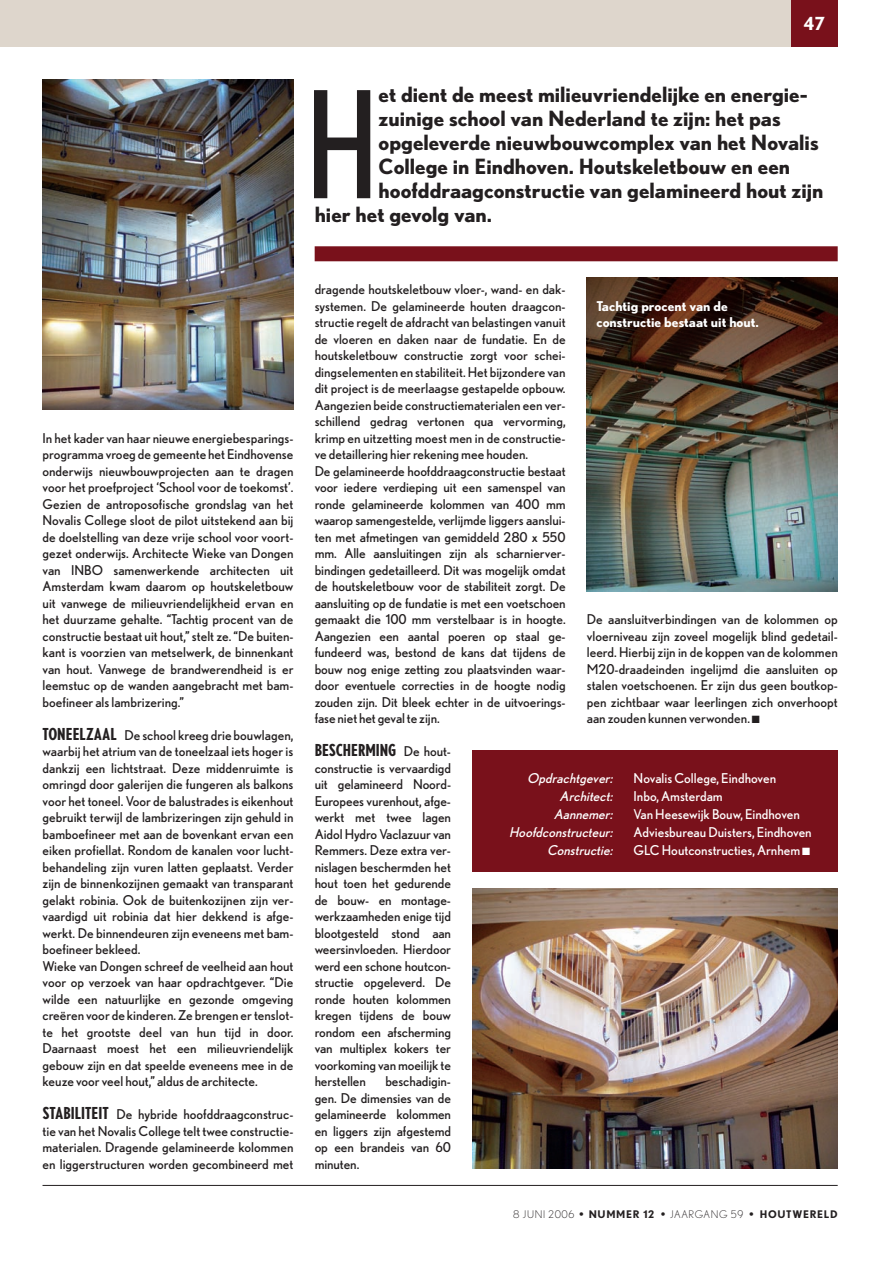
<style>
.page{position:relative;width:893px;height:1263px;background:#fff}
.page>*{position:absolute;margin:0;border:0;box-sizing:border-box;transform-origin:0 0}
.t1{font:condensed 148.05px "Nobel";color:#231f20}
.t2{font:700 21px "Nobel";color:#231f20}
.t3{font:700 18px "Nobel";color:#fff}
.t4{font:700 condensed 16.5px "Nobel";letter-spacing:-.005em;color:#231f20}
.t5{font:13.5px/16.5px "Nobel";color:#231f20;text-align:justify}
.t6{font:13.5px "Nobel";color:#fff}
.t7{font:italic 13.5px "Nobel";color:#fff}
.t8{font:700 13.5px/16.5px "Nobel";color:#fff}
.t9{font:700 10.5px "Nobel";letter-spacing:.065em;color:#231f20}
.s1{font-weight:700;font-stretch:condensed;font-size:16.5px}
.s2{font-weight:400;font-stretch:normal;font-size:13.5px}
.s3{font-weight:300}
</style>
<div class="page">
<div style="left:315px;top:246px;width:523px;height:15px;background:#79111b"></div>
<img style="left:587px;top:278px;width:251px;height:313px">
<img style="left:472px;top:888px;width:366px;height:281px">
<div style="left:791px;top:0;width:47px;height:47px;background:#79111b"></div>
<hr style="left:43px;top:1185px;width:795px;height:1px;background:#231f20">
<img style="left:43px;top:80px;width:250px;height:330px">
<div style="left:0;top:0;width:791px;height:47px;background:#ded6cc"></div>
<div style="left:472px;top:750px;width:366px;height:122px;background:#79111b"></div>
<h3 class="t3" style="left:804px;top:13px;width:23px">47</h3>
<h1 class="t1" style="left:306px;top:61px;width:75px">H</h1>
<h2 class="t2" style="left:379px;top:83px;width:431px">et dient de meest milieuvriendelijke en energie-</h2>
<h2 class="t2" style="left:379px;top:107px;width:404px">zuinige school van Nederland te zijn: het pas</h2>
<h2 class="t2" style="left:379px;top:131px;width:442px">opgeleverde nieuwbouwcomplex van het Novalis</h2>
<h2 class="t2" style="left:379px;top:155px;width:413px">College in Eindhoven. Houtskeletbouw en een</h2>
<h2 class="t2" style="left:379px;top:179px;width:446px">hoofddraagconstructie van gelamineerd hout zijn</h2>
<h2 class="t2" style="left:315px;top:203px;width:179px">hier het gevolg van.</h2>
<p class="t5" style="left:43px;top:430px;width:252px">In het kader van haar nieuwe energiebesparings&shy;programma vroeg de gemeente het Eindhovense onderwijs nieuwbouwprojecten aan te dragen voor het proefproject ‘School voor de toekomst’.<br>Gezien de antroposofische grondslag van het Novalis College sloot de pilot uitstekend aan bij de doelstelling van deze vrije school voor voort&shy;gezet onderwijs. Architecte Wieke van Dongen van INBO samenwerkende architecten uit Amsterdam kwam daarom op houtskeletbouw uit vanwege de milieuvriendelijkheid ervan en het duurzame gehalte. “Tachtig procent van de constructie bestaat uit hout,” stelt ze. “De buiten&shy;kant is voorzien van metselwerk, de binnenkant van hout. Vanwege de brandwerendheid is er leemstuc op de wanden aangebracht met bam&shy;boefineer als lambrizering.”</p>
<p class="t5" style="left:43px;top:727px;width:252px;text-align:left"><span class="s1">TONEELZAAL</span> De school kreeg drie bouwlagen, waarbij het atrium van de toneelzaal iets hoger is dankzij een lichtstraat. Deze middenruimte is omringd door galerijen die fungeren als balkons voor het toneel. Voor de balustrades is eikenhout gebruikt terwijl de lambrizeringen zijn gehuld in bamboefineer met aan de bovenkant ervan een eiken profiellat. Rondom de kanalen voor lucht&shy;behandeling zijn vuren latten geplaatst. Verder zijn de binnenkozijnen gemaakt van transparant gelakt robinia. Ook de buitenkozijnen zijn ver&shy;vaardigd uit robinia dat hier dekkend is afge&shy;werkt. De binnendeuren zijn eveneens met bam&shy;boefineer bekleed.<br>Wieke van Dongen schreef de veelheid aan hout voor op verzoek van haar opdrachtgever. “Die wilde een natuurlijke en gezonde omgeving creëren voor de kinderen. Ze brengen er tenslot&shy;te het grootste deel van hun tijd in door.<br>Daarnaast moest het een milieuvriendelijk gebouw zijn en dat speelde eveneens mee in de keuze voor veel hout,” aldus de architecte.</p>
<p class="t5" style="left:43px;top:1106px;width:252px"><span class="s1">STABILITEIT</span> De hybride hoofddraagconstruc&shy;tie van het Novalis College telt twee constructie&shy;materialen. Dragende gelamineerde kolommen en liggerstructuren worden gecombineerd met</p>
<p class="t5" style="left:315px;top:281px;width:253px;text-align:left">dragende houtskeletbouw vloer-, wand- en dak&shy;systemen. De gelamineerde houten draagcon&shy;structie regelt de afdracht van belastingen vanuit de vloeren en daken naar de fundatie. En de houtskeletbouw constructie zorgt voor schei&shy;dingselementen en stabiliteit. Het bijzondere van dit project is de meerlaagse gestapelde opbouw.<br>Aangezien beide constructiematerialen een ver&shy;schillend gedrag vertonen qua vervorming, krimp en uitzetting moest men in de constructie&shy;ve detaillering hier rekening mee houden.<br>De gelamineerde hoofddraagconstructie bestaat voor iedere verdieping uit een samenspel van ronde gelamineerde kolommen van 400 mm waarop samengestelde, verlijmde liggers aanslui&shy;ten met afmetingen van gemiddeld 280 x 550 mm. Alle aansluitingen zijn als scharnierver&shy;bindingen gedetailleerd. Dit was mogelijk omdat de houtskeletbouw voor de stabiliteit zorgt. De aansluiting op de fundatie is met een voetschoen gemaakt die 100 mm verstelbaar is in hoogte.<br>Aangezien een aantal poeren op staal ge&shy;fundeerd was, bestond de kans dat tijdens de bouw nog enige zetting zou plaatsvinden waar&shy;door eventuele correcties in de hoogte nodig zouden zijn. Dit bleek echter in de uitvoerings&shy;fase niet het geval te zijn.</p>
<p class="t4" style="left:315px;top:741px;width:138px">BESCHERMING <span class="s2">De hout-</span></p>
<p class="t5" style="left:315px;top:760px;width:138px">constructie is vervaardigd uit gelamineerd Noord-Europees vurenhout, afge&shy;werkt met twee lagen Aidol Hydro Vaclazuur van Remmers. Deze extra ver&shy;nislagen beschermden het hout toen het gedurende de bouw- en montage&shy;werkzaamheden enige tijd blootgesteld stond aan weersinvloeden. Hierdoor werd een schone houtcon&shy;structie opgeleverd. De ronde houten kolommen kregen tijdens de bouw rondom een afscherming van multiplex kokers ter voorkoming van moeilijk te herstellen</p>
<p class="t8" style="left:596px;top:298px;width:164px">Tachtig procent van de constructie bestaat uit hout.</p>
<p class="t5" style="left:587px;top:611px;width:252px">De aansluitverbindingen van de kolommen op vloerniveau zijn zoveel mogelijk blind gedetail&shy;leerd. Hierbij zijn in de koppen van de kolommen M20-draadeinden ingelijmd die aansluiten op stalen voetschoenen. Er zijn dus geen boutkop&shy;pen zichtbaar waar leerlingen zich onverhoopt aan zouden kunnen verwonden. ■</p>
<p class="t7" style="left:527px;top:770px;width:89px">Opdrachtg ever:</p>
<p class="t6" style="left:634px;top:770px;width:144px">Novalis College, Eindhoven</p>
<p class="t7" style="left:560px;top:788px;width:56px">Architect:</p>
<p class="t6" style="left:634px;top:788px;width:91px">Inbo, Amsterdam</p>
<p class="t7" style="left:554px;top:806px;width:62px">Aannemer:</p>
<p class="t6" style="left:634px;top:806px;width:168px">Van Heesewijk Bouw, Eindhoven</p>
<p class="t7" style="left:509px;top:824px;width:107px">Hoofdconstructeur:</p>
<p class="t6" style="left:634px;top:824px;width:180px">Adviesbureau Duisters, Eindhoven</p>
<p class="t7" style="left:547px;top:842px;width:69px">Constructie:</p>
<p class="t6" style="left:634px;top:842px;width:178px">GLC Houtconstructies, Arnhem ■</p>
<p class="t5" style="left:315px;top:1073px;width:138px;text-indent:71px">beschadigin&shy;gen. De dimensies van de gelamineerde kolommen en liggers zijn afgestemd op een brandeis van 60 minuten.</p>
<p class="t9" style="left:513px;top:1209px;width:326px"><span class="s3">8 JUNI 2006</span> • NUMMER 12 • <span class="s3">JAARGANG 59</span> • HOUTWERELD</p>
</div>
